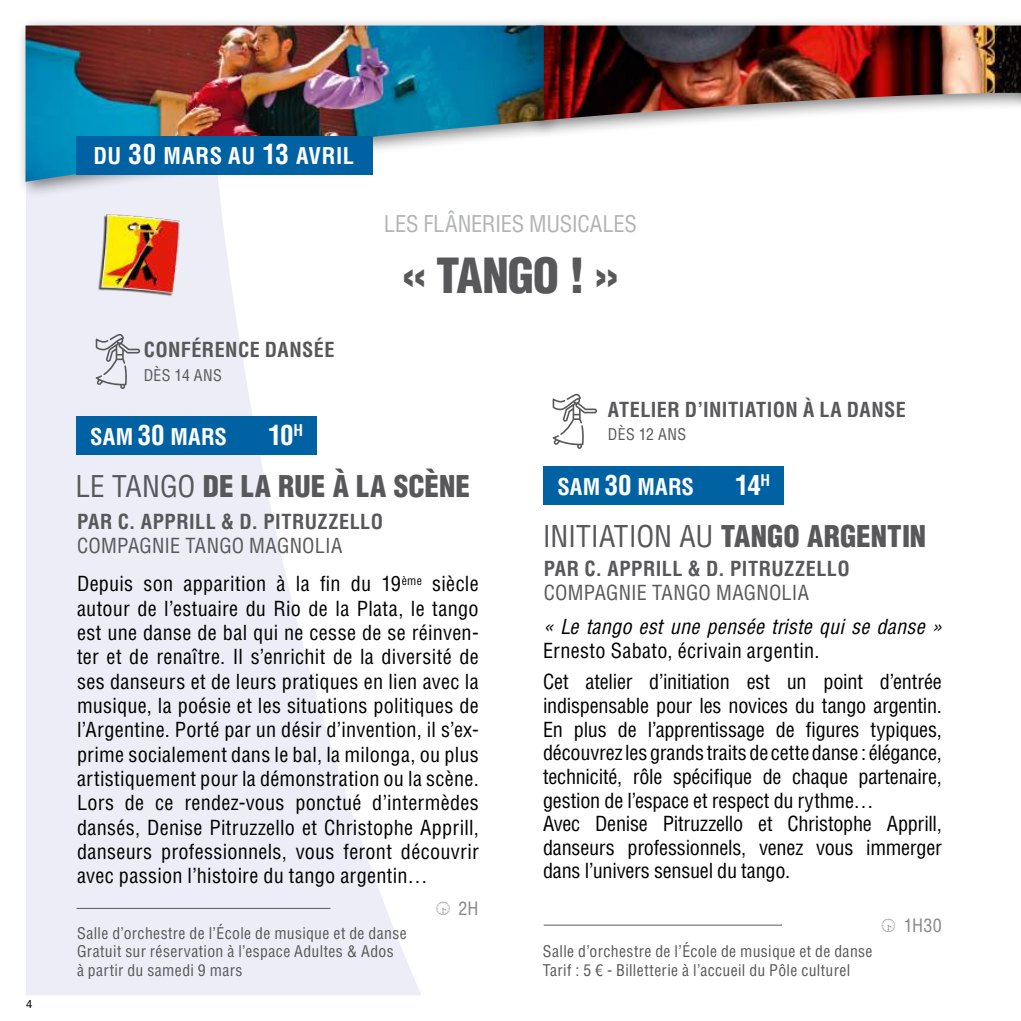
<style>
.page{position:relative;width:1021px;height:1021px;background:#fff}
.page>*{position:absolute;margin:0;border:0;box-sizing:border-box;transform-origin:0 0}
.t1{font:900 condensed 47.25px "Helvetica LT Std";letter-spacing:-.02em;color:#58585a}
.t2{font:900 condensed 29.25px "Helvetica LT Std";color:#58585a}
.t3{font:700 condensed 27px "Helvetica LT Std";color:#fff}
.t4{font:700 condensed 22.5px "Helvetica LT Std";letter-spacing:.015em;color:#fff}
.t5{font:condensed 22.5px "Helvetica LT Std";letter-spacing:-.015em;color:#b1b3b4}
.t6{font:condensed 20.25px/24.3px "Helvetica LT Std";letter-spacing:-.01em;color:#000}
.t7{font:700 condensed 20.25px "Helvetica LT Std";letter-spacing:.02em;color:#58585a}
.t8{font:condensed 20.25px "Helvetica LT Std";letter-spacing:.01em;color:#58585a}
.t9{font:italic condensed 20.25px "Helvetica LT Std";letter-spacing:.01em;color:#000}
.t10{font:condensed 18px "Helvetica LT Std";letter-spacing:.015em;color:#87888a}
.t11{font:condensed 15.75px/18.9px "Helvetica LT Std";letter-spacing:.025em;color:#58585a}
.t12{font:11.25px "Avenir";color:#000}
.s1{font-size:27px}
.s2{font-weight:400}
</style>
<div class="page">
<svg style="left:26px;top:199px;width:395px;height:796px;fill:#ecedf6"></svg>
<div style="left:77px;top:416px;width:240px;height:39px;background:#0061a3"></div>
<div style="left:543px;top:466px;width:241px;height:38px;background:#0061a3"></div>
<hr style="left:77px;top:907px;width:253px;height:1px;background:#58585a">
<hr style="left:543px;top:924px;width:239px;height:1px;background:#58585a">
<div style="left:527px;top:16px;width:493px;height:122px;background:#000;opacity:.5"></div>
<img style="left:562px;top:26px;width:449px;height:95px">
<img style="left:96px;top:211px;width:86px;height:86px">
<svg style="left:95px;top:333px;width:45px;height:56px;background:#d0d1d9"></svg>
<svg style="left:552px;top:393px;width:45px;height:56px"></svg>
<div style="left:1011px;top:16px;width:9px;height:130px;background:#000;opacity:.5"></div>
<div style="left:16px;top:16px;width:546px;height:183px;background:#000;opacity:.5"></div>
<img style="left:26px;top:26px;width:518px;height:156px">
<div style="left:77px;top:136px;width:296px;height:39px;background:#0061a3"></div>
<p class="t12" style="left:26px;top:995px;width:8px">4</p>
<p class="t4" style="left:93px;top:141px;width:262px">DU <span class="s1">30</span> MARS AU <span class="s1">13</span> AVRIL</p>
<p class="t7" style="left:144px;top:337px;width:192px">CONFÉRENCE DANSÉE</p>
<p class="t11" style="left:144px;top:365px;width:80px">DÈS 14 ANS</p>
<p class="t4" style="left:90px;top:423px;width:138px">SAM <span class="s1">30</span> MARS</p>
<h3 class="t3" style="left:268px;top:418px;width:36px">10<sup>H</sup></h3>
<p class="t5" style="left:384px;top:209px;width:254px">LES FLÂNERIES MUSICALES</p>
<h1 class="t1" style="left:402px;top:246px;width:217px">« TANGO ! »</h1>
<p class="t7" style="left:608px;top:397px;width:299px">ATELIER D’INITIATION À LA DANSE</p>
<p class="t11" style="left:608px;top:425px;width:80px">DÈS 12 ANS</p>
<h2 class="t2" style="left:75px;top:468px;width:396px"><span class="s2">LE TANGO</span> DE LA RUE À LA SCÈNE</h2>
<p class="t7" style="left:77px;top:509px;width:308px">PAR C. APPRILL &amp; D. PITRUZZELLO</p>
<p class="t8" style="left:77px;top:533px;width:267px">COMPAGNIE TANGO MAGNOLIA</p>
<p class="t6" style="left:77px;top:571px;width:403px;text-align:justify">Depuis son apparition à la fin du 19<sup>ème</sup> siècle autour de l’estuaire du Rio de la Plata, le tango est une danse de bal qui ne cesse de se réinven&shy;ter et de renaître. Il s’enrichit de la diversité de ses danseurs et de leurs pratiques en lien avec la musique, la poésie et les situations politiques de l’Argentine. Porté par un désir d’invention, il s’ex&shy;prime socialement dans le bal, la milonga, ou plus artistiquement pour la démonstration ou la scène.<br>Lors de ce rendez-vous ponctué d’intermèdes dansés, Denise Pitruzzello et Christophe Apprill, danseurs professionnels, vous feront découvrir avec passion l’histoire du tango argentin…</p>
<p class="t11" style="left:77px;top:923px;width:331px">Salle d’orchestre de l’École de musique et de danse<br>Gratuit sur réservation à l’espace Adultes &amp; Ados<br>à partir du samedi 9 mars</p>
<p class="t10" style="left:458px;top:897px;width:22px">2H</p>
<p class="t4" style="left:557px;top:472px;width:138px">SAM <span class="s1">30</span> MARS</p>
<h3 class="t3" style="left:735px;top:468px;width:37px">14<sup>H</sup></h3>
<h2 class="t2" style="left:543px;top:517px;width:385px"><span class="s2">INITIATION AU</span> TANGO ARGENTIN</h2>
<p class="t7" style="left:543px;top:556px;width:308px">PAR C. APPRILL &amp; D. PITRUZZELLO</p>
<p class="t8" style="left:543px;top:580px;width:267px">COMPAGNIE TANGO MAGNOLIA</p>
<p class="t9" style="left:543px;top:614px;width:400px">« Le tango est une pensée triste qui se danse »</p>
<p class="t6" style="left:543px;top:634px;width:400px;line-height:31.5px">Ernesto Sabato, écrivain argentin.<br>Cet atelier d’initiation est un point d’entrée</p>
<p class="t6" style="left:543px;top:693px;width:400px;line-height:23.6px">indispensable pour les novices du tango argentin.<br>En plus de l’apprentissage de figures typiques, découvrez les grands traits de cette danse : élégance, technicité, rôle spécifique de chaque partenaire, gestion de l’espace et respect du rythme…<br>Avec Denise Pitruzzello et Christophe Apprill, danseurs professionnels, venez vous immerger dans l’univers sensuel du tango.</p>
<p class="t11" style="left:543px;top:942px;width:331px">Salle d’orchestre de l’École de musique et de danse<br>Tarif : 5 € - Billetterie à l’accueil du Pôle culturel</p>
<p class="t10" style="left:903px;top:914px;width:40px">1H30</p>
</div>
